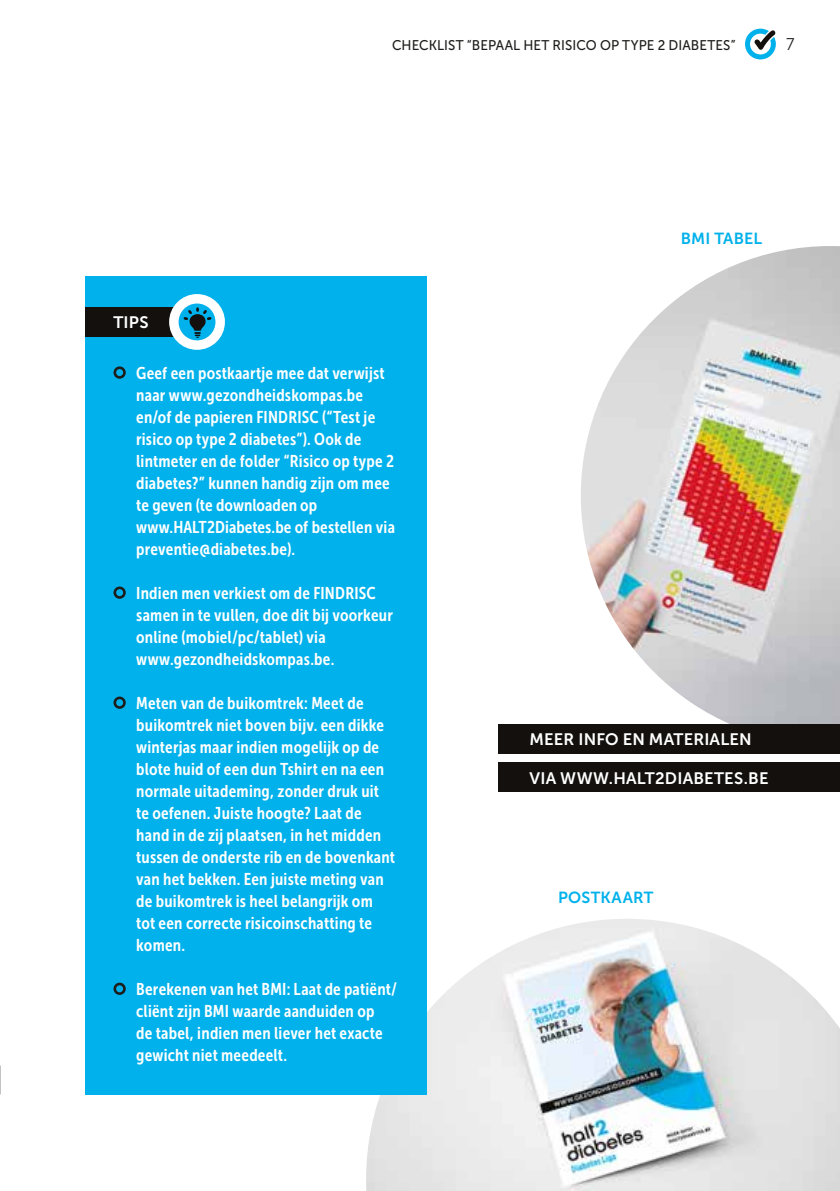
<style>
.page{position:relative;width:840px;height:1191px;background:#fff}
.page>*{position:absolute;margin:0;border:0;box-sizing:border-box;transform-origin:0 0}
.t1{font:17px/22px "Museo Sans Cond 700";letter-spacing:.015em;color:#fff}
.t2{font:17px "Museo Sans 300";color:#1d1d1b;scale:.95 1}
.t3{font:16.6px "Museo Sans 700";letter-spacing:.01em;color:#fff}
.t4{font:16px "Museo Sans 700";letter-spacing:.01em;color:#00b1eb}
.t5{font:14px "Museo Sans 500";letter-spacing:.01em;color:#1d1d1b;scale:.95 1}
</style>
<div class="page">
<svg style="left:745px;top:29px;width:30px;height:30px"></svg>
<img style="left:366px;top:918px;width:473px;height:273px">
<div style="left:85px;top:276px;width:341px;height:818px;background:#00b1eb"></div>
<div style="left:113px;top:366px;width:13px;height:13px;border:3px solid #1d1d1b;border-radius:50%"></div>
<div style="left:113px;top:586px;width:13px;height:13px;border:3px solid #1d1d1b;border-radius:50%"></div>
<div style="left:113px;top:696px;width:13px;height:13px;border:3px solid #1d1d1b;border-radius:50%"></div>
<div style="left:113px;top:982px;width:13px;height:13px;border:3px solid #1d1d1b;border-radius:50%"></div>
<div style="left:85px;top:307px;width:92px;height:30px;background:#13100d"></div>
<div style="left:169px;top:294px;width:56px;height:56px;border:9px solid #fff;border-radius:50%"></div>
<svg style="left:183px;top:307px;width:28px;height:31px"></svg>
<img style="left:581px;top:246px;width:258px;height:478px">
<div style="left:498px;top:724px;width:341px;height:30px;background:#13100d"></div>
<div style="left:498px;top:762px;width:341px;height:30px;background:#13100d"></div>
<p class="t5" style="left:392px;top:37px;width:363px">CHECKLIST “BEPAAL HET RISICO OP TYPE 2 DIABETES”</p>
<p class="t2" style="left:785px;top:35px;width:10px">7</p>
<p class="t3" style="left:113px;top:312px;width:36px">TIPS</p>
<p class="t1" style="left:136px;top:362px;width:260px">Geef een postkaartje mee dat verwijst naar www.gezondheidskompas.be en/of de papieren FINDRISC (“Test je risico op type 2 diabetes”). Ook de lintmeter en de folder “Risico op type 2 diabetes?” kunnen handig zijn om mee te geven (te downloaden op www.HALT2Diabetes.be of bestellen via preventie@diabetes.be).</p>
<p class="t1" style="left:136px;top:582px;width:258px">Indien men verkiest om de FINDRISC samen in te vullen, doe dit bij voorkeur online (mobiel/pc/tablet) via www.gezondheidskompas.be.</p>
<p class="t1" style="left:136px;top:692px;width:260px">Meten van de buikomtrek: Meet de buikomtrek niet boven bijv. een dikke winterjas maar indien mogelijk op de blote huid of een dun Tshirt en na een normale uitademing, zonder druk uit te oefenen. Juiste hoogte? Laat de hand in de zij plaatsen, in het midden tussen de onderste rib en de bovenkant van het bekken. Een juiste meting van de buikomtrek is heel belangrijk om tot een correcte risicoinschatting te komen.</p>
<p class="t1" style="left:136px;top:978px;width:262px">Berekenen van het BMI: Laat de patiënt/ cliënt zijn BMI waarde aanduiden op<br>de tabel, indien men liever het exacte gewicht niet meedeelt.</p>
<p class="t4" style="left:680px;top:229px;width:83px">BMI TABEL</p>
<p class="t3" style="left:529px;top:729px;width:223px">MEER INFO EN MATERIALEN</p>
<p class="t3" style="left:529px;top:768px;width:240px">VIA WWW.HALT2DIABETES.BE</p>
<p class="t4" style="left:557px;top:888px;width:97px">POSTKAART</p>
</div>
